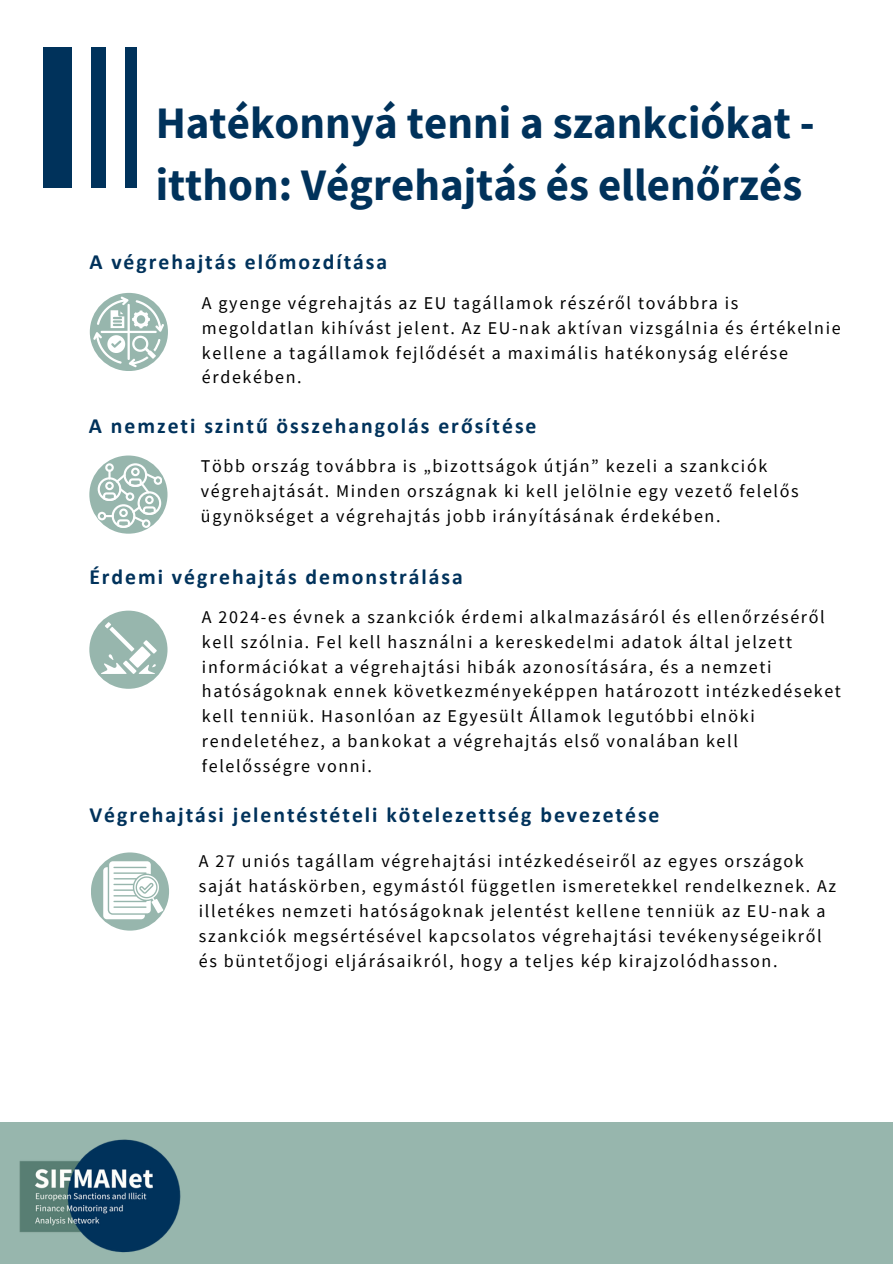
<style>
.page{position:relative;width:893px;height:1264px;background:#fff}
.page>*{position:absolute;margin:0;border:0;box-sizing:border-box;transform-origin:0 0}
.t1{font:700 44.85px/61.8px "Source Sans Pro";color:#00325b}
.t2{font:700 21.75px "Calibri";letter-spacing:.09em;color:#00325b}
.t3{font:18px/24.8px "Source Sans Pro";letter-spacing:.09em;color:#000}
</style>
<div class="page">
<div style="left:43px;top:47px;width:29px;height:141px;background:#00325b"></div>
<div style="left:91px;top:47px;width:15px;height:141px;background:#00325b"></div>
<div style="left:125px;top:47px;width:11px;height:141px;background:#00325b"></div>
<div style="left:90px;top:293px;width:78px;height:78px;background:#97b6ad;border-radius:50%"></div>
<div style="left:0;top:1122px;width:892px;height:141px;background:#97b6ad"></div>
<img style="left:19px;top:1139px;width:162px;height:114px">
<div style="left:89px;top:455px;width:78px;height:78px;background:#97b6ad;border-radius:50%"></div>
<div style="left:89px;top:610px;width:78px;height:78px;background:#97b6ad;border-radius:50%"></div>
<div style="left:91px;top:852px;width:78px;height:78px;background:#97b6ad;border-radius:50%"></div>
<svg style="left:103px;top:861px;width:60px;height:58px"></svg>
<svg style="left:102px;top:622px;width:55px;height:51px"></svg>
<svg style="left:98px;top:463px;width:64px;height:64px"></svg>
<svg style="left:93px;top:296px;width:71px;height:71px"></svg>
<h2 class="t1" style="left:156px;top:91px;width:660px">Hatékonnyá tenni a szankciókat - itthon: Végrehajtás és ellenőrzés</h2>
<p class="t2" style="left:89px;top:253px;width:299px">A végrehajtás előmozdítása</p>
<p class="t3" style="left:202px;top:290px;width:640px">A gyenge végrehajtás az EU tagállamok részéről továbbra is megoldatlan kihívást jelent. Az EU-nak aktívan vizsgálnia és értékelnie kellene a tagállamok fejlődését a maximális hatékonyság elérése érdekében.</p>
<p class="t2" style="left:89px;top:416px;width:449px">A nemzeti szintű összehangolás erősítése</p>
<h2 class="t3" style="left:201px;top:453px;width:599px">Több ország továbbra is „bizottságok útján” kezeli a szankciók végrehajtását. Minden országnak ki kell jelölnie egy vezető felelős ügynökséget a végrehajtás jobb irányításának érdekében.</h2>
<p class="t2" style="left:89px;top:567px;width:375px">Érdemi végrehajtás demonstrálása</p>
<h2 class="t3" style="left:202px;top:604px;width:640px">A 2024-es évnek a szankciók érdemi alkalmazásáról és ellenőrzéséről kell szólnia. Fel kell használni a kereskedelmi adatok által jelzett információkat a végrehajtási hibák azonosítására, és a nemzeti hatóságoknak ennek következményeképpen határozott intézkedéseket kell tenniük. Hasonlóan az Egyesült Államok legutóbbi elnöki rendeletéhez, a bankokat a végrehajtás első vonalában kell felelősségre vonni.</h2>
<p class="t2" style="left:89px;top:806px;width:571px">Végrehajtási jelentéstételi kötelezettség bevezetése</p>
<p class="t3" style="left:199px;top:848px;width:638px">A 27 uniós tagállam végrehajtási intézkedéseiről az egyes országok saját hatáskörben, egymástól független ismeretekkel rendelkeznek. Az illetékes nemzeti hatóságoknak jelentést kellene tenniük az EU-nak a szankciók megsértésével kapcsolatos végrehajtási tevékenységeikről és büntetőjogi eljárásaikról, hogy a teljes kép kirajzolódhasson.</p>
</div>
